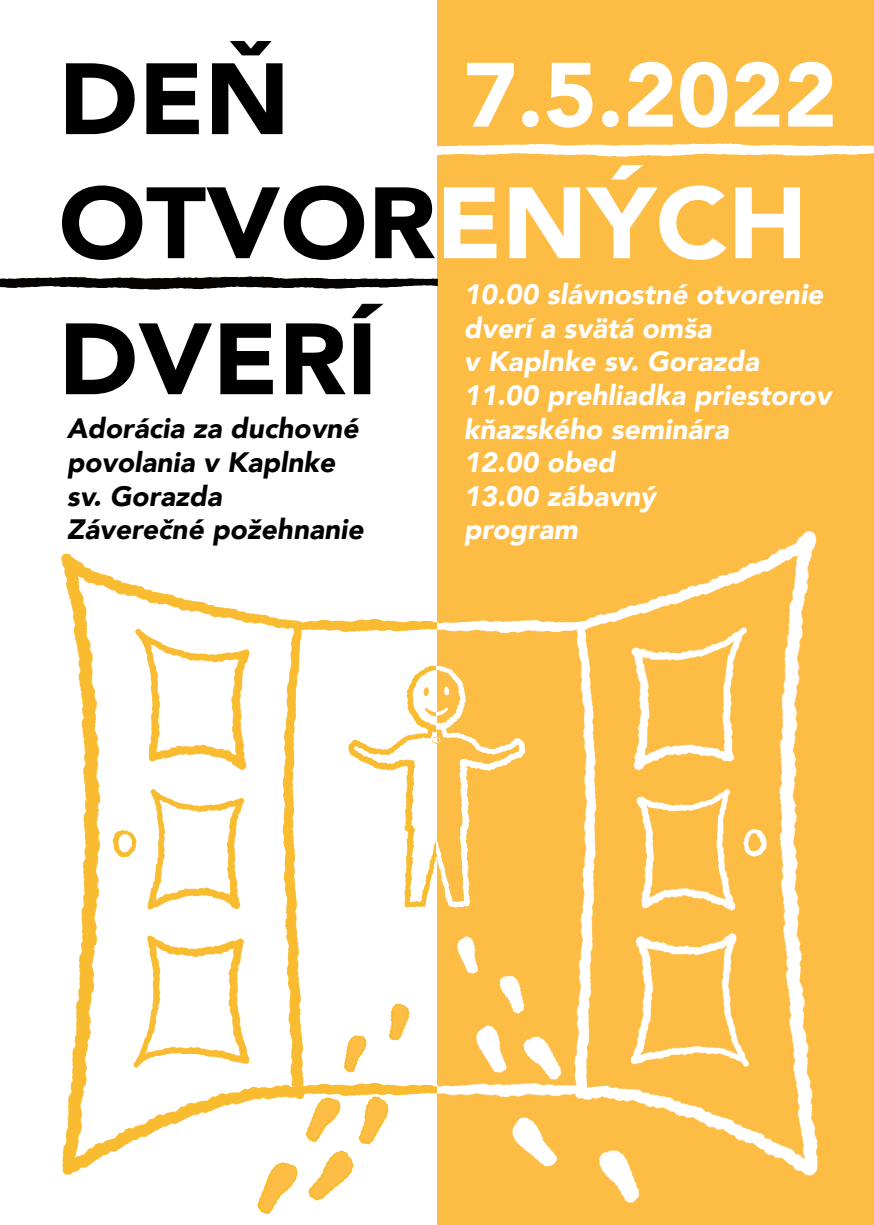
<style>
.page{position:relative;width:874px;height:1225px;background:#fff}
.page>*{position:absolute;margin:0;border:0;box-sizing:border-box;transform-origin:0 0}
.t1{font:900 100px/124px "Avenir";color:#000100;scale:1.05 1}
.t2{font:900 90px "Avenir";color:#fff}
.t3{font:italic 900 28px/33.6px "Avenir";color:#fff}
.t4{font:italic 900 28px/33.6px "Avenir";color:#000100}
.s1{color:#fff}
</style>
<div class="page">
<img style="left:406px;top:665px;width:31px;height:59px">
<svg style="left:424px;top:708px;width:13px;height:8px"></svg>
<img style="left:348px;top:724px;width:89px;height:183px">
<svg style="left:423px;top:687px;width:5px;height:9px"></svg>
<div style="left:437px;top:0;width:436px;height:1225px;background:#fdbc43"></div>
<img style="left:61px;top:554px;width:243px;height:621px">
<img style="left:293px;top:618px;width:144px;height:14px">
<img style="left:293px;top:1082px;width:144px;height:14px">
<img style="left:112px;top:830px;width:24px;height:27px">
<img style="left:574px;top:532px;width:244px;height:643px">
<img style="left:437px;top:619px;width:148px;height:14px">
<img style="left:437px;top:1083px;width:148px;height:14px">
<img style="left:743px;top:829px;width:22px;height:27px">
<img style="left:308px;top:1150px;width:46px;height:50px">
<svg style="left:257px;top:1156px;width:41px;height:19px"></svg>
<img style="left:257px;top:1162px;width:40px;height:52px">
<svg style="left:306px;top:1092px;width:35px;height:17px"></svg>
<img style="left:305px;top:1097px;width:35px;height:45px">
<img style="left:344px;top:1036px;width:23px;height:36px">
<svg style="left:360px;top:1095px;width:33px;height:17px"></svg>
<img style="left:358px;top:1097px;width:30px;height:47px">
<img style="left:388px;top:1003px;width:21px;height:38px">
<img style="left:512px;top:1117px;width:45px;height:49px">
<svg style="left:598px;top:1144px;width:41px;height:31px"></svg>
<img style="left:599px;top:1150px;width:40px;height:52px">
<img style="left:523px;top:1037px;width:38px;height:43px">
<img style="left:499px;top:976px;width:25px;height:37px">
<img style="left:476px;top:1026px;width:30px;height:46px">
<img style="left:457px;top:937px;width:20px;height:36px">
<img style="left:437px;top:143px;width:436px;height:13px">
<img style="left:0;top:276px;width:437px;height:13px">
<img style="left:437px;top:666px;width:88px;height:241px">
<h1 class="t1" style="left:58px;top:40px;width:714px">DEŇ<br>OTVOR<span class="s1">ENÝCH</span></h1>
<h2 class="t2" style="left:463px;top:37px;width:374px">7.5.2022</h2>
<h1 class="t1" style="left:58px;top:300px;width:305px">DVERÍ</h1>
<p class="t4" style="left:67px;top:413px;width:298px">Adorácia za duchovné povolania v Kaplnke sv. Gorazda<br>Záverečné požehnanie</p>
<p class="t3" style="left:463px;top:278px;width:369px">10.00 slávnostné otvorenie dverí a svätá omša<br>v Kaplnke sv. Gorazda<br>11.00 prehliadka priestorov kňazského seminára<br>12.00 obed<br>13.00 zábavný<br>program</p>
</div>
